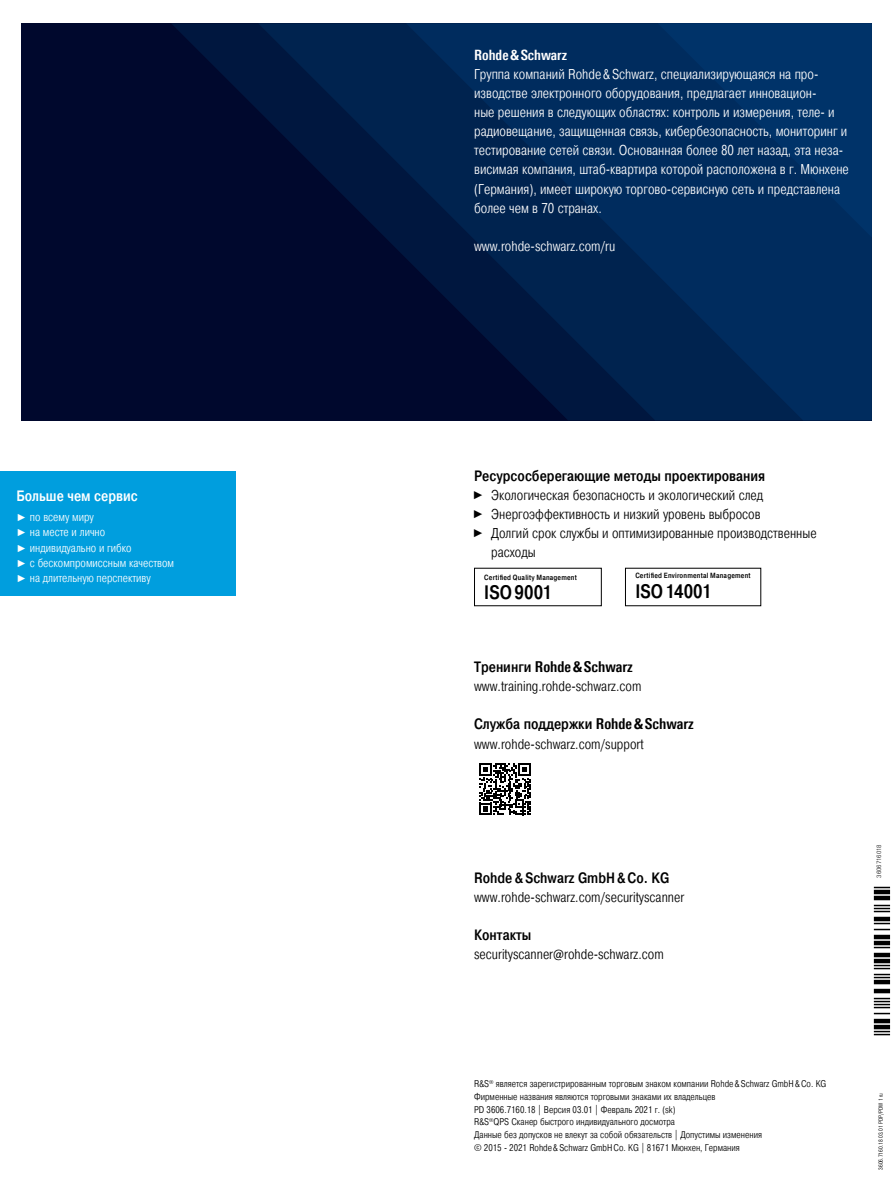
<style>
.page{position:relative;width:893px;height:1191px;background:#fff}
.page>*{position:absolute;margin:0;border:0;box-sizing:border-box;transform-origin:0 0}
.t1{font:500 19.5px "Pragmatica Cond";letter-spacing:-.005em;color:#000}
.Absatzfett_schwarz{font:500 15px "Pragmatica Cond";color:#000}
.t2{font:700 15px "Linotype Univers 620 Cn";color:#000}
.t3{font:500 15px "Pragmatica Cond";color:#fff}
.t4{font:300 14.25px/19.2px "Pragmatica Cond";color:#fff}
.Haupttext_ohne_Absta{font:300 14.25px "Pragmatica Cond";color:#000}
.t5{font:700 14.25px "Linotype Univers 620 Cn";color:#fff}
.t6{font:300 11.85px/15px "Pragmatica Cond";color:#fff}
.t7{font:300 9.75px/12.6px "Pragmatica Cond";color:#000}
.t8{font:500 7.5px "Pragmatica Cond";letter-spacing:.025em;color:#000}
.t9{font:300 6px "Pragmatica Cond";color:#000}
.t10{font:300 6px "Linotype Univers 330";color:#000}
.s1{font-family:"Arial";font-weight:400;font-size:10.35px}
.s2{font-family:"Arial Narrow";font-weight:400;font-size:11.4px}
.s3{font-family:"Pragmatica Cond";font-weight:500}
.s4{font-family:"Linotype Univers 620 Cn";font-weight:700}
</style>
<div class="page">
<div style="left:21px;top:23px;width:851px;height:397px;background:#00082d"></div>
<svg style="left:172px;top:23px;width:86px;height:87px;fill:#001138"></svg>
<svg style="left:258px;top:23px;width:148px;height:235px"></svg>
<svg style="left:406px;top:23px;width:466px;height:397px;background:#002250"></svg>
<div style="left:658px;top:23px;width:214px;height:214px;background:#002e62"></div>
<div style="left:0;top:471px;width:236px;height:124px;background:#009ede"></div>
<svg style="left:874px;top:1030px;width:16px;height:5px"></svg>
<div style="left:874px;top:1024px;width:16px;height:5px;background:#000"></div>
<div style="left:874px;top:1018px;width:16px;height:5px;background:#000"></div>
<svg style="left:874px;top:997px;width:16px;height:17px"></svg>
<div style="left:874px;top:988px;width:16px;height:5px;background:#000"></div>
<div style="left:874px;top:979px;width:16px;height:5px;background:#000"></div>
<svg style="left:874px;top:964px;width:16px;height:14px"></svg>
<div style="left:874px;top:958px;width:16px;height:5px;background:#000"></div>
<div style="left:874px;top:952px;width:16px;height:5px;background:#000"></div>
<svg style="left:874px;top:946px;width:16px;height:2px"></svg>
<div style="left:874px;top:940px;width:16px;height:5px;background:#000"></div>
<div style="left:874px;top:934px;width:16px;height:5px;background:#000"></div>
<svg style="left:874px;top:922px;width:16px;height:8px"></svg>
<div style="left:874px;top:916px;width:16px;height:5px;background:#000"></div>
<svg style="left:874px;top:904px;width:16px;height:8px"></svg>
<div style="left:874px;top:895px;width:16px;height:5px;background:#000"></div>
<div style="left:874px;top:889px;width:16px;height:5px;background:#000"></div>
<svg style="left:874px;top:886px;width:16px;height:2px"></svg>
<svg style="left:479px;top:763px;width:52px;height:52px"></svg>
<p class="t3" style="left:16px;top:487px;width:123px">Больше чем сервис</p>
<p class="t6" style="left:16px;top:510px;width:159px"><span class="s1">►</span> по всему миру<br><span class="s1">►</span> на месте и лично<br><span class="s1">►</span> индивидуально и гибко<br><span class="s1">►</span> с бескомпромиссным качеством <span class="s1">►</span> на длительную перспективу</p>
<p class="t5" style="left:474px;top:46px;width:94px">Rohde&amp;Schwarz</p>
<p class="t4" style="left:474px;top:64px;width:376px">Группа компаний Rohde &amp;Schwarz, специализирующаяся на про&shy;изводстве электронного оборудования, предлагает инновацион-<br>ные решения в следующих областях: контроль и измерения, теле- и радиовещание, защищенная связь, кибербезопасность, мониторинг и тестирование сетей связи. Основанная более 80 лет назад, эта неза&shy;висимая компания, штаб-квартира которой расположена в г. Мюнхене (Германия), имеет широкую торгово-сервисную сеть и представлена более чем в 70 странах.</p>
<p class="t4" style="left:474px;top:237px;width:143px">www.rohde-schwarz.com/ru</p>
<p class="Absatzfett_schwarz" style="left:474px;top:466px;width:293px">Ресурсосберегающие методы проектирования</p>
<p class="Haupttext_ohne_Absta" style="left:474px;top:486px;width:291px"><span class="s2">►</span> Экологическая безопасность и экологический след</p>
<p class="Haupttext_ohne_Absta" style="left:474px;top:505px;width:288px"><span class="s2">►</span> Энергоэффективность и низкий уровень выбросов</p>
<p class="Haupttext_ohne_Absta" style="left:474px;top:525px;width:344px"><span class="s2">►</span> Долгий срок службы и оптимизированные производственные</p>
<p class="Haupttext_ohne_Absta" style="left:491px;top:544px;width:46px">расходы</p>
<p class="t8" style="left:484px;top:572px;width:94px">Certified Quality Management</p>
<h1 class="t1" style="left:484px;top:580px;width:69px">ISO9001</h1>
<p class="t8" style="left:635px;top:571px;width:117px">Certified Environmental Management</p>
<h1 class="t1" style="left:635px;top:579px;width:78px">ISO14001</h1>
<p class="t2" style="left:474px;top:658px;width:160px"><span class="s3">Тренинги</span> Rohde&amp;Schwarz</p>
<p class="Haupttext_ohne_Absta" style="left:474px;top:678px;width:169px">www.training.rohde-schwarz.com</p>
<p class="Absatzfett_schwarz" style="left:474px;top:715px;width:221px">Служба поддержки <span class="s4">Rohde&amp;Schwarz</span></p>
<p class="Haupttext_ohne_Absta" style="left:474px;top:735px;width:171px">www.rohde-schwarz.com/support</p>
<p class="Absatzfett_schwarz" style="left:474px;top:868px;width:197px">Rohde&amp;Schwarz GmbH&amp;Co. KG</p>
<p class="Haupttext_ohne_Absta" style="left:474px;top:888px;width:212px">www.rohde-schwarz.com/securityscanner</p>
<p class="Absatzfett_schwarz" style="left:474px;top:926px;width:59px">Контакты</p>
<p class="Haupttext_ohne_Absta" style="left:474px;top:946px;width:191px">securityscanner@rohde-schwarz.com</p>
<p class="t7" style="left:474px;top:1077px;width:354px">R&amp;S<sup>®</sup> является зарегистрированным торговым знаком компании Rohde&amp;Schwarz GmbH&amp;Co. KG Фирменные названия являются торговыми знаками их владельцев<br>PD 3606.7160.18 | Версия 03.01 | Февраль 2021 г. (sk)<br>R&amp;S<sup>®</sup>QPS Сканер быстрого индивидуального досмотра<br>Данные без допусков не влекут за собой обязательств | Допустимы изменения<br>© 2015 - 2021 Rohde&amp;Schwarz GmbHCo. KG | 81671 Мюнхен, Германия</p>
<p class="t10" style="left:876px;top:878px;width:35px;rotate:-90deg">3606716018</p>
<p class="t9" style="left:877px;top:1169px;width:78px;rotate:-90deg">3606.7160.18 03.01 PDP/PDW 1 ru</p>
</div>
